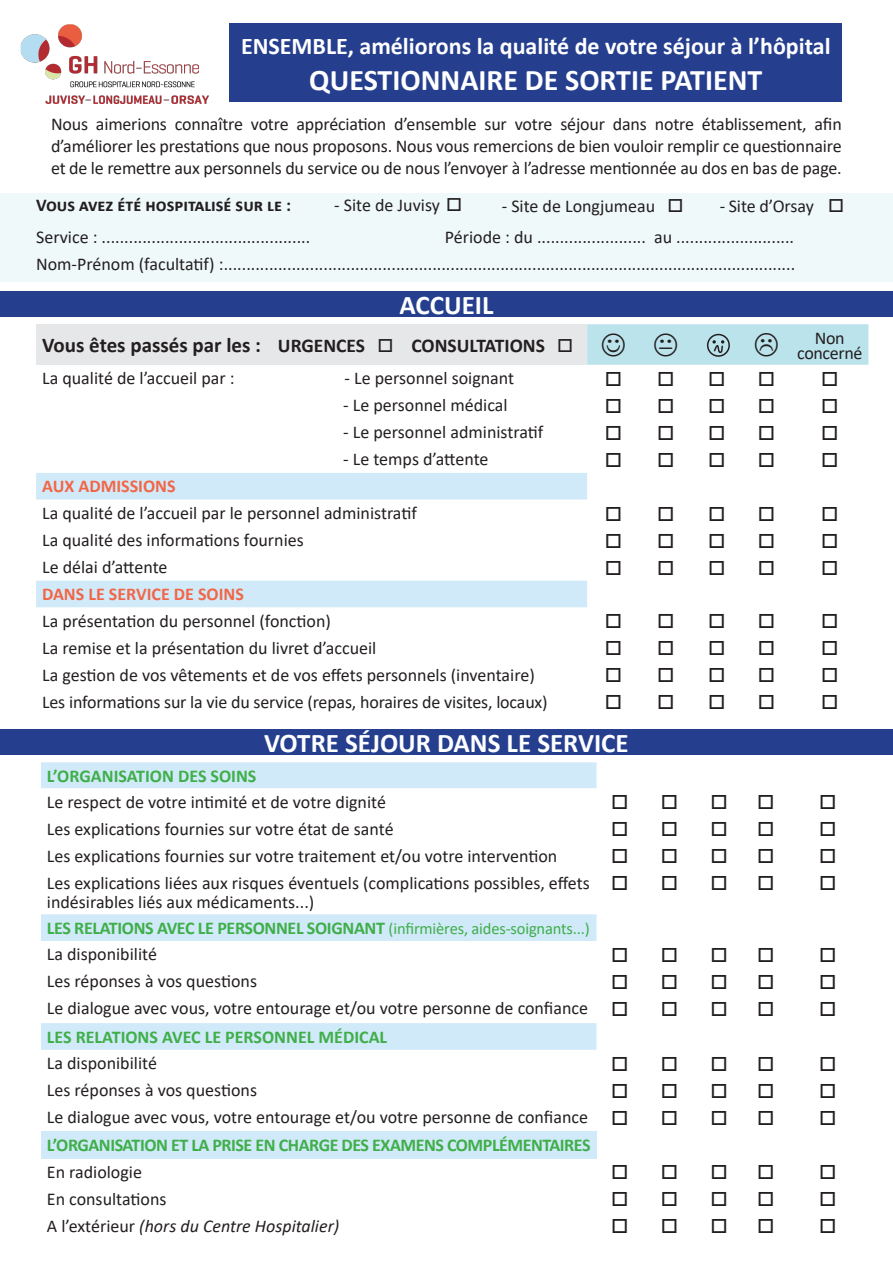
<style>
.page{position:relative;width:893px;height:1263px;background:#fff}
.page>*{position:absolute;margin:0;border:0;box-sizing:border-box;transform-origin:0 0}
.t1{font:700 30px "Calibri";color:#fff}
.t2{font:700 27px "Calibri";color:#fff}
.t3{font:700 24px "Calibri";color:#fff}
.t4{font:700 21px "Calibri";color:#231f20}
.t5{font:18px/21.6px "Calibri";color:#231f20;text-align:justify}
.t6{font:700 18px "Calibri";letter-spacing:-.02em;color:#40ae49}
.t7{font:700 18px "Calibri";color:#40ae49}
.t8{font:italic 18px "Calibri";color:#231f20}
.t9{font:700 18px "Calibri";color:#f26648}
.t10{font:700 18px "Calibri";color:#231f20}
.t11{font:18px/15px "Calibri";letter-spacing:-.02em;color:#231f20;text-align:center}
.s1{font-size:19.5px}
.s2{font-weight:400;font-size:16.5px}
.s3{font-style:normal}
</style>
<div class="page">
<div style="left:230px;top:23px;width:612px;height:79px;background:#253f8e"></div>
<div style="left:0;top:193px;width:893px;height:89px;background:#f0f9fa"></div>
<div style="left:0;top:291px;width:893px;height:26px;background:#253f8e"></div>
<div style="left:0;top:729px;width:893px;height:26px;background:#253f8e"></div>
<div style="left:36px;top:324px;width:551px;height:41px;background:#e6e7e9"></div>
<svg style="left:36px;top:473px;width:551px;height:134px"></svg>
<svg style="left:41px;top:762px;width:555px;height:288px"></svg>
<div style="left:41px;top:1131px;width:555px;height:27px;background:#d0eaf9"></div>
<img style="left:20px;top:24px;width:188px;height:79px">
<svg style="left:587px;top:324px;width:281px;height:41px"></svg>
<svg style="left:755px;top:333px;width:23px;height:24px"></svg>
<p class="t3" style="left:241px;top:29px;width:591px">ENSEMBLE, améliorons la qualité de votre séjour à l’hôpital</p>
<p class="t1" style="left:309px;top:59px;width:455px">QUESTIONNAIRE DE SORTIE PATIENT</p>
<p class="t5" style="left:51px;top:113px;width:792px">Nous aimerions connaître votre appréciation d’ensemble sur votre séjour dans notre établissement, afin d’améliorer les prestations que nous proposons. Nous vous remercions de bien vouloir remplir ce questionnaire et de le remettre aux personnels du service ou de nous l’envoyer à l’adresse mentionnée au dos en bas de page.</p>
<p class="t5" style="left:334px;top:194px;width:130px">- Site de Juvisy □</p>
<p class="t5" style="left:502px;top:194px;width:183px">- Site de Longjumeau □</p>
<p class="t5" style="left:720px;top:194px;width:126px">- Site d’Orsay □</p>
<p class="t5" style="left:36px;top:225px;width:276px">Service : ..............................................</p>
<p class="t5" style="left:445px;top:225px;width:351px">Période : du ........................ au ..........................</p>
<p class="t5" style="left:36px;top:252px;width:761px">Nom-Prénom (facultatif) :..............................................................................................................................</p>
<p class="t10" style="left:36px;top:192px;width:256px">Vous avez été hospitalisé sur le :</p>
<p class="t2" style="left:399px;top:286px;width:96px">ACCUEIL</p>
<p class="t4" style="left:42px;top:331px;width:532px">Vous êtes passés par les : <span class="s1">URGENCES</span> □ <span class="s1">CONSULTATIONS</span> □</p>
<p class="t11" style="left:797px;top:330px;width:67px">Non concerné</p>
<p class="t5" style="left:42px;top:367px;width:194px">La qualité de l’accueil par :</p>
<p class="t5" style="left:345px;top:367px;width:171px">- Le personnel soignant</p>
<p class="t5" style="left:343px;top:394px;width:166px">- Le personnel médical</p>
<p class="t5" style="left:343px;top:421px;width:202px">- Le personnel administratif</p>
<p class="t5" style="left:343px;top:448px;width:147px">- Le temps d’attente</p>
<p class="t9" style="left:42px;top:474px;width:135px">AUX ADMISSIONS</p>
<p class="t5" style="left:42px;top:502px;width:376px">La qualité de l’accueil par le personnel administratif</p>
<p class="t5" style="left:42px;top:529px;width:263px">La qualité des informations fournies</p>
<p class="t5" style="left:42px;top:556px;width:127px">Le délai d’attente</p>
<p class="t9" style="left:42px;top:581px;width:203px">DANS LE SERVICE DE SOINS</p>
<p class="t5" style="left:42px;top:609px;width:290px">La présentation du personnel (fonction)</p>
<p class="t5" style="left:42px;top:637px;width:336px">La remise et la présentation du livret d’accueil</p>
<p class="t5" style="left:42px;top:664px;width:494px">La gestion de vos vêtements et de vos effets personnels (inventaire)</p>
<p class="t5" style="left:42px;top:691px;width:507px">Les informations sur la vie du service (repas, horaires de visites, locaux)</p>
<p class="t2" style="left:264px;top:724px;width:366px">VOTRE SÉJOUR DANS LE SERVICE</p>
<p class="t7" style="left:47px;top:763px;width:211px">L’ORGANISATION DES SOINS</p>
<p class="t5" style="left:47px;top:790px;width:341px">Le respect de votre intimité et de votre dignité</p>
<p class="t5" style="left:47px;top:817px;width:348px">Les explications fournies sur votre état de santé</p>
<p class="t5" style="left:47px;top:844px;width:512px">Les explications fournies sur votre traitement et/ou votre intervention</p>
<p class="t5" style="left:47px;top:872px;width:544px;line-height:19.5px">Les explications liées aux risques éventuels (complications possibles, effets indésirables liés aux médicaments...)</p>
<p class="t6" style="left:47px;top:915px;width:544px">LES RELATIONS AVEC LE PERSONNEL SOIGNANT <span class="s2">(infirmières, aides-soignants...)</span></p>
<p class="t5" style="left:47px;top:943px;width:112px">La disponibilité</p>
<p class="t5" style="left:47px;top:970px;width:212px">Les réponses à vos questions</p>
<p class="t5" style="left:47px;top:997px;width:543px">Le dialogue avec vous, votre entourage et/ou votre personne de confiance</p>
<p class="t7" style="left:47px;top:1024px;width:342px">LES RELATIONS AVEC LE PERSONNEL MÉDICAL</p>
<p class="t5" style="left:47px;top:1052px;width:112px">La disponibilité</p>
<p class="t5" style="left:47px;top:1079px;width:212px">Les réponses à vos questions</p>
<p class="t5" style="left:47px;top:1106px;width:543px">Le dialogue avec vous, votre entourage et/ou votre personne de confiance</p>
<p class="t6" style="left:47px;top:1133px;width:545px">L’ORGANISATION ET LA PRISE EN CHARGE DES EXAMENS COMPLÉMENTAIRES</p>
<p class="t5" style="left:47px;top:1160px;width:97px">En radiologie</p>
<p class="t5" style="left:47px;top:1187px;width:121px">En consultations</p>
<p class="t8" style="left:47px;top:1213px;width:294px"><span class="s3">A l’extérieur</span> (hors du Centre Hospitalier)</p>
</div>
